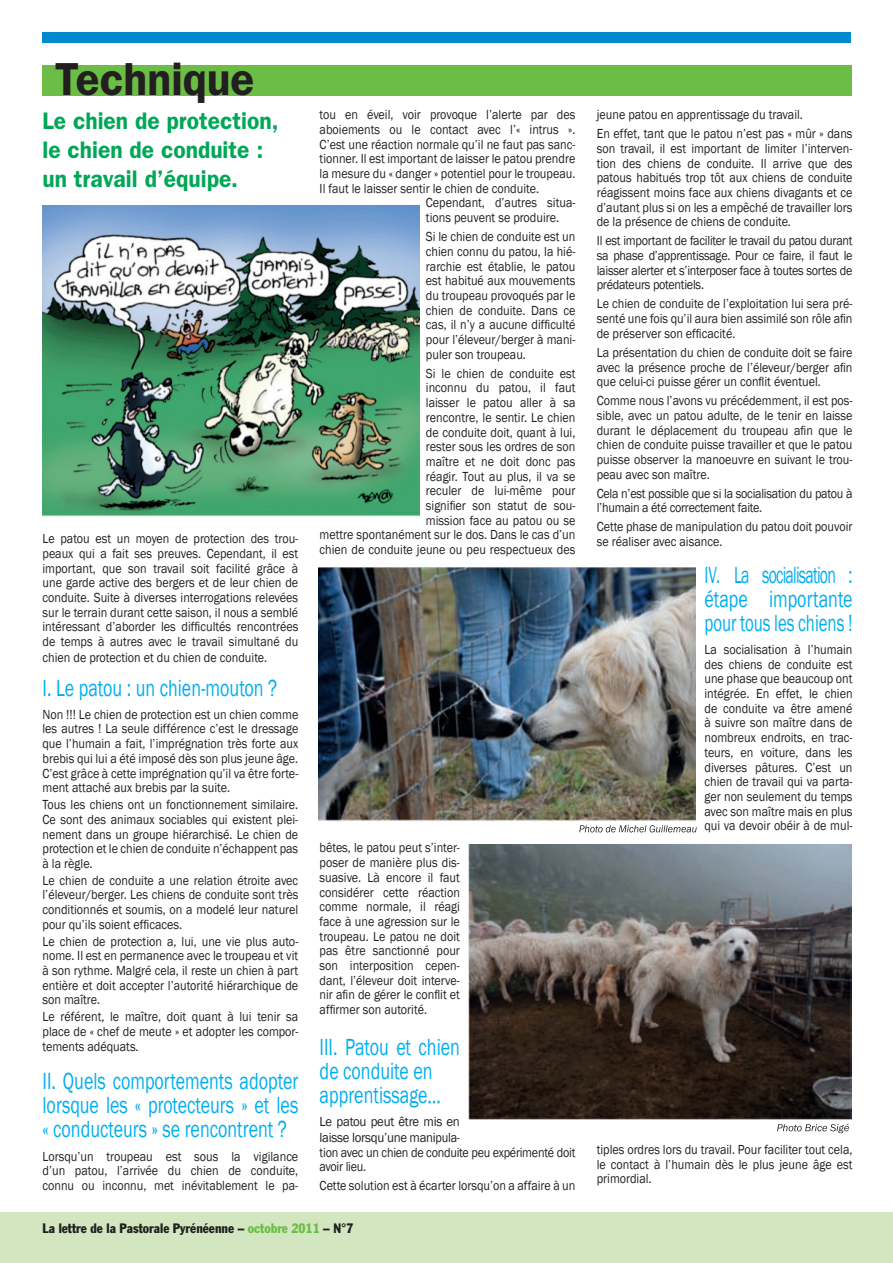
<style>
.page{position:relative;width:893px;height:1263px;background:#fff}
.page>*{position:absolute;margin:0;border:0;box-sizing:border-box;transform-origin:0 0}
.t1{font:600 46.5px "Franklin Gothic";color:#231f20;scale:.95 1}
.t2{font:24px/24px "Franklin Gothic";color:#00aeef;text-align:justify;scale:.75 1}
.t3{font:600 24px/28.8px "Franklin Gothic";color:#00a757;scale:.95 1}
.t4{font:24px/24px "Franklin Gothic";color:#00aeef;text-align:justify;scale:.66 1}
.t5{font:13.5px/14.7px "Franklin Gothic";color:#231f20;text-align:justify;scale:.9 1}
.t6{font:13.5px/14.7px "Franklin Gothic";letter-spacing:-.02em;color:#231f20;scale:.9 1}
.t7{font:condensed 13.5px "Franklin Gothic";color:#231f20}
.t8{font:13.5px/16.2px "Franklin Gothic";letter-spacing:-.02em;color:#231f20;scale:.95 1}
.s1{color:#6cbd45}
</style>
<div class="page">
<div style="left:43px;top:32px;width:808px;height:10px;background:#0089cf"></div>
<div style="left:43px;top:65px;width:808px;height:31px;background:#6cbd45"></div>
<div style="left:0;top:1212px;width:893px;height:51px;background:#d2e7c0"></div>
<img style="left:319px;top:568px;width:376px;height:254px">
<img style="left:43px;top:205px;width:377px;height:312px">
<svg style="left:579px;top:825px;width:118px;height:7px"></svg>
<img style="left:469px;top:844px;width:382px;height:276px">
<svg style="left:777px;top:1124px;width:72px;height:9px"></svg>
<h1 class="t1" style="left:55px;top:52px;width:211px">Technique</h1>
<h2 class="t3" style="left:43px;top:106px;width:250px">Le chien de protection, le chien de conduite : un travail d’équipe.</h2>
<p class="t5" style="left:43px;top:532px;width:286px">Le patou est un moyen de protection des trou&shy;peaux qui a fait ses preuves. Cependant, il est important, que son travail soit facilité grâce à une garde active des bergers et de leur chien de conduite. Suite à diverses interrogations relevées sur le terrain durant cette saison, il nous a semblé intéressant d’aborder les difficultés rencontrées de temps à autres avec le travail simultané du</p>
<p class="t5" style="left:43px;top:651px;width:251px">chien de protection et du chien de conduite.</p>
<h2 class="t2" style="left:43px;top:676px;width:315px">I. Le patou : un chien-mouton ?</h2>
<p class="t5" style="left:43px;top:707px;width:286px">Non !!! Le chien de protection est un chien comme les autres ! La seule différence c’est le dressage que l’humain a fait, l’imprégnation très forte aux brebis qui lui a été imposé dès son plus jeune âge.<br>C’est grâce à cette imprégnation qu’il va être forte&shy;ment attaché aux brebis par la suite.</p>
<p class="t5" style="left:43px;top:797px;width:286px">Tous les chiens ont un fonctionnement similaire.<br>Ce sont des animaux sociables qui existent plei&shy;nement dans un groupe hiérarchisé. Le chien de protection et le chien de conduite n’échappent pas à la règle.</p>
<p class="t5" style="left:43px;top:873px;width:286px">Le chien de conduite a une relation étroite avec l’éleveur/berger. Les chiens de conduite sont très conditionnés et soumis, on a modelé leur naturel pour qu’ils soient efficaces.</p>
<p class="t5" style="left:43px;top:934px;width:286px">Le chien de protection a, lui, une vie plus auto&shy;nome. Il est en permanence avec le troupeau et vit à son rythme. Malgré cela, il reste un chien à part entière et doit accepter l’autorité hiérarchique de son maître.</p>
<p class="t5" style="left:43px;top:1010px;width:286px">Le référent, le maître, doit quant à lui tenir sa place de « chef de meute » et adopter les compor&shy;tements adéquats.</p>
<h2 class="t2" style="left:43px;top:1070px;width:343px">II. Quels comportements adopter lorsque les « protecteurs » et les « conducteurs » se rencontrent ?</h2>
<p class="t5" style="left:43px;top:1149px;width:286px">Lorsqu’un troupeau est sous la vigilance d’un patou, l’arrivée du chien de conduite, connu ou inconnu, met inévitablement le pa-</p>
<p class="t5" style="left:320px;top:108px;width:286px">tou en éveil, voir provoque l’alerte par des</p>
<p class="t5" style="left:320px;top:122px;width:286px">aboiements ou le contact avec l’« intrus ».</p>
<p class="t5" style="left:320px;top:137px;width:286px">C’est une réaction normale qu’il ne faut pas sanc-</p>
<p class="t5" style="left:320px;top:152px;width:286px">tionner. Il est important de laisser le patou prendre</p>
<p class="t5" style="left:320px;top:166px;width:286px">la mesure du « danger » potentiel pour le troupeau.</p>
<p class="t5" style="left:320px;top:181px;width:245px">Il faut le laisser sentir le chien de conduite.</p>
<p class="t5" style="left:426px;top:196px;width:168px">Cependant, d’autres situa-</p>
<p class="t5" style="left:426px;top:211px;width:150px">tions peuvent se produire.</p>
<p class="t5" style="left:426px;top:230px;width:168px">Si le chien de conduite est un chien connu du patou, la hié&shy;rarchie est établie, le patou est habitué aux mouvements du troupeau provoqués par le chien de conduite. Dans ce cas, il n’y a aucune difficulté pour l’éleveur/berger à mani&shy;puler son troupeau.</p>
<p class="t5" style="left:320px;top:366px;width:286px;text-align:right">Si le chien de conduite est<br>inconnu du patou, il faut<br>laisser le patou aller à sa<br>rencontre, le sentir. Le chien<br>de conduite doit, quant à lui,<br>rester sous les ordres de son<br>maître et ne doit donc pas<br>réagir. Tout au plus, il va se<br>reculer de lui-même pour<br>signifier son statut de sou-<br>mission face au patou ou se<br>mettre spontanément sur le dos. Dans le cas d’un chien de conduite jeune ou peu respectueux des</p>
<p class="t5" style="left:320px;top:841px;width:157px">bêtes, le patou peut s’inter&shy;poser de manière plus dis&shy;suasive. Là encore il faut considérer cette réaction comme normale, il réagi face à une agression sur le troupeau. Le patou ne doit pas être sanctionné pour son interposition cepen&shy;dant, l’éleveur doit interve&shy;nir afin de gérer le conflit et affirmer son autorité.</p>
<h2 class="t2" style="left:320px;top:1036px;width:189px;text-align:left">III. Patou et chien de conduite en apprentissage…</h2>
<p class="t8" style="left:320px;top:1113px;width:149px">Le patou peut être mis en laisse lorsqu’une manipula-</p>
<p class="t6" style="left:320px;top:1145px;width:286px">tion avec un chien de conduite peu expérimenté doit avoir lieu.</p>
<p class="t5" style="left:320px;top:1179px;width:286px">Cette solution est à écarter lorsqu’on a affaire à un</p>
<p class="t7" style="left:43px;top:1219px;width:312px">La lettre de la Pastorale Pyrénéenne – <span class="s1">octobre 2011</span> – N°7</p>
<p class="t5" style="left:597px;top:106px;width:286px;line-height:18.9px">jeune patou en apprentissage du travail.<br>En effet, tant que le patou n’est pas « mûr » dans</p>
<p class="t5" style="left:597px;top:141px;width:286px">son travail, il est important de limiter l’interven&shy;tion des chiens de conduite. Il arrive que des patous habitués trop tôt aux chiens de conduite réagissent moins face aux chiens divagants et ce d’autant plus si on les a empêché de travailler lors de la présence de chiens de conduite.</p>
<p class="t5" style="left:597px;top:234px;width:286px">Il est important de faciliter le travail du patou durant sa phase d’apprentissage. Pour ce faire, il faut le laisser alerter et s’interposer face à toutes sortes de prédateurs potentiels.</p>
<p class="t5" style="left:597px;top:297px;width:286px">Le chien de conduite de l’exploitation lui sera pré&shy;senté une fois qu’il aura bien assimilé son rôle afin de préserver son efficacité.</p>
<p class="t5" style="left:597px;top:345px;width:286px">La présentation du chien de conduite doit se faire avec la présence proche de l’éleveur/berger afin que celui-ci puisse gérer un conflit éventuel.</p>
<p class="t5" style="left:597px;top:394px;width:286px">Comme nous l’avons vu précédemment, il est pos&shy;sible, avec un patou adulte, de le tenir en laisse durant le déplacement du troupeau afin que le chien de conduite puisse travailler et que le patou puisse observer la manoeuvre en suivant le trou&shy;peau avec son maître.</p>
<p class="t6" style="left:597px;top:486px;width:286px">Cela n’est possible que si la socialisation du patou à l’humain a été correctement faite.</p>
<p class="t5" style="left:597px;top:520px;width:286px">Cette phase de manipulation du patou doit pouvoir se réaliser avec aisance.</p>
<h2 class="t4" style="left:704px;top:563px;width:226px">IV. La socialisation : étape importante pour tous les chiens !</h2>
<p class="t5" style="left:704px;top:642px;width:166px">La socialisation à l’humain des chiens de conduite est une phase que beaucoup ont intégrée. En effet, le chien de conduite va être amené à suivre son maître dans de nombreux endroits, en trac&shy;teurs, en voiture, dans les diverses pâtures. C’est un chien de travail qui va parta&shy;ger non seulement du temps avec son maître mais en plus qui va devoir obéir à de mul-</p>
<p class="t5" style="left:597px;top:1142px;width:286px">tiples ordres lors du travail. Pour faciliter tout cela, le contact à l’humain dès le plus jeune âge est primordial.</p>
</div>
